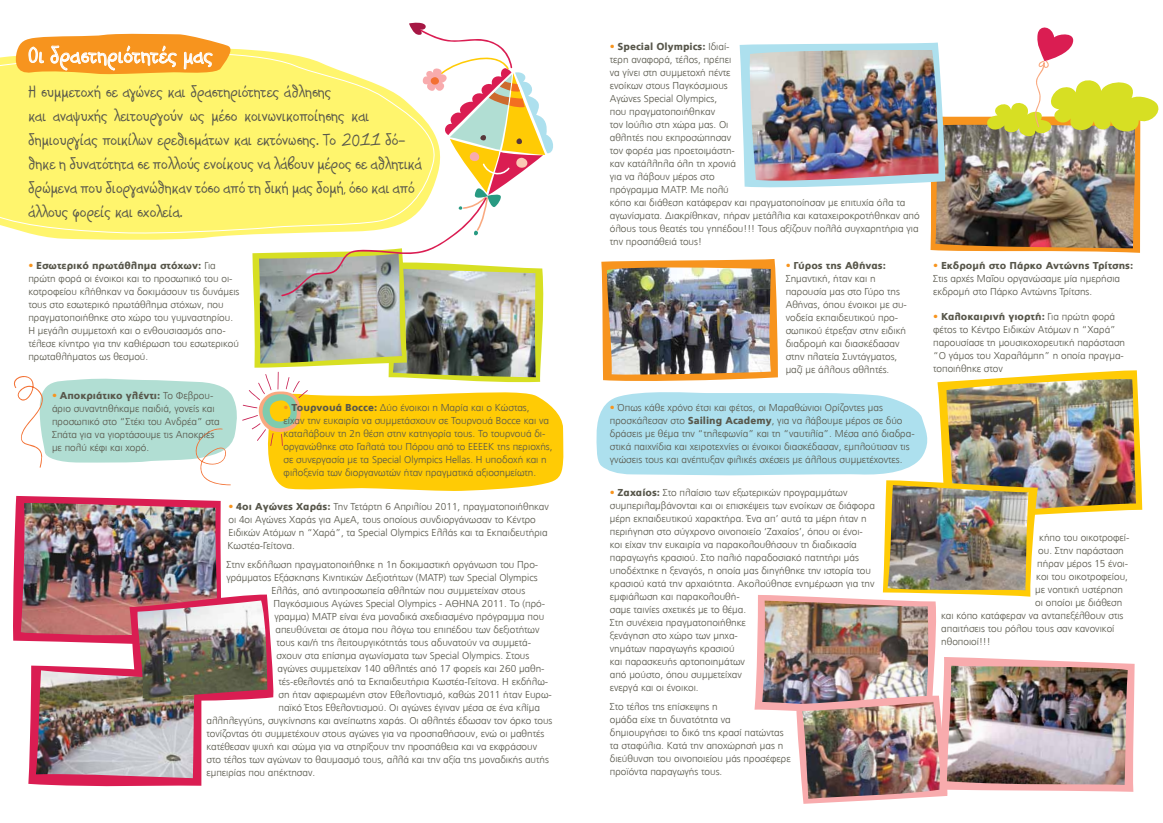
<style>
.page{position:relative;width:1163px;height:823px;background:#fff}
.page>*{position:absolute;margin:0;border:0;box-sizing:border-box;transform-origin:0 0}
.t1{font:25px "PF Kids Age Ten";color:#fff}
.t2{font:18px/24px "PF Kids Age Ten";letter-spacing:-.01em;color:#58574b}
.t3{font:300 10px/13px "PF Catalog";color:#58574b}
.s1{color:#f7941e}
.s2{font-weight:900}
</style>
<div class="page">
<svg style="left:28px;top:646px;width:246px;height:141px"></svg>
<img style="left:36px;top:670px;width:159px;height:107px">
<img style="left:137px;top:646px;width:130px;height:52px">
<div style="left:0;top:56px;width:11px;height:172px;background:#fff56d"></div>
<img style="left:11px;top:22px;width:553px;height:624px">
<img style="left:739px;top:27px;width:420px;height:226px">
<img style="left:596px;top:259px;width:545px;height:544px">
<img style="left:802px;top:701px;width:137px;height:97px">
<h1 class="t1" style="left:28px;top:43px;width:186px">Οι δραστηριότητές μας</h1>
<p class="t2" style="left:28px;top:82px;width:395px">Η συμμετοχή σε αγώνες και δραστηριότητες άθλησης<br>και αναψυχής λειτουργούν ως μέσο κοινωνικοποίησης και δημιουργίας ποικίλων ερεθισμάτων και εκτόνωσης. Το 2011 δό&shy;θηκε η δυνατότητα σε πολλούς ενοίκους να λάβουν μέρος σε αθλητικά δρώμενα που διοργανώθηκαν τόσο από τη δική μας δομή, όσο και από άλλους φορείς και σχολεία.</p>
<p class="t3" style="left:28px;top:259px;width:212px"><span class="s1">•</span> <span class="s2">Εσωτερικό πρωτάθλημα στόχων:</span> Για πρώτη φορά οι ένοικοι και το προσωπικό του οι&shy;κοτροφείου κλήθηκαν να δοκιμάσουν τις δυνάμεις τους στο εσωτερικό πρωτάθλημα στόχων, που πραγματοποιήθηκε στο χώρο του γυμναστηρίου.<br>Η μεγάλη συμμετοχή και ο ενθουσιασμός απο&shy;τέλεσε κίνητρο για την καθιέρωση του εσωτερικού πρωταθλήματος ως θεσμού.</p>
<p class="t3" style="left:52px;top:388px;width:169px"><span class="s1">•</span> <span class="s2">Αποκριάτικο γλέντι:</span> Το Φεβρου&shy;άριο συναντηθήκαμε παιδιά, γονείς και προσωπικό στο “Στέκι του Ανδρέα” στα Σπάτα για να γιορτάσουμε τις Αποκριές με πολύ κέφι και χορό.</p>
<p class="t3" style="left:283px;top:400px;width:270px"><span class="s1">•</span> <span class="s2">Τουρνουά Bocce:</span> Δύο ένοικοι η Μαρία και ο Κώστας, είχαν την ευκαιρία να συμμετάσχουν σε Τουρνουά Bocce και να καταλάβουν τη 2η θέση στην κατηγορία τους. Το τουρνουά δι&shy;οργανώθηκε στο Γαλατά του Πόρου από το ΕΕΕΕΚ της περιοχής, σε συνεργασία με τα Special Olympics Hellas. Η υποδοχή και η φιλοξενία των διοργανωτών ήταν πραγματικά αξιοσημείωτη.</p>
<p class="t3" style="left:227px;top:499px;width:323px"><span class="s1">•</span> <span class="s2">4οι Αγώνες Χαράς:</span> Την Τετάρτη 6 Απριλίου 2011, πραγματοποιήθηκαν οι 4οι Αγώνες Χαράς για ΑμεΑ, τους οποίους συνδιοργάνωσαν το Κέντρο Ειδικών Ατόμων η “Χαρά”, τα Special Olympics Ελλάς και τα Εκπαιδευτήρια Kωστέα-Γείτονα.</p>
<p class="t3" style="left:226px;top:557px;width:313px">Στην εκδήλωση πραγματοποιήθηκε η 1η δοκιμαστική οργάνωση του Προ-</p>
<p class="t3" style="left:226px;top:570px;width:313px">γράμματος Εξάσκησης Κινητικών Δεξιοτήτων (MATP) των Special Olympics</p>
<p class="t3" style="left:271px;top:583px;width:255px">Ελλάς, από αντιπροσωπεία αθλητών που συμμετείχαν στους</p>
<p class="t3" style="left:273px;top:596px;width:273px">Παγκόσμιους Αγώνες Special Olympics - ΑΘΗΝΑ 2011. Το (πρό-</p>
<p class="t3" style="left:274px;top:609px;width:271px">γραμμα) MATP είναι ένα μοναδικά σχεδιασμένο πρόγραμμα που</p>
<p class="t3" style="left:275px;top:622px;width:265px">απευθύνεται σε άτομα που λόγω του επιπέδου των δεξιοτήτων</p>
<p class="t3" style="left:276px;top:635px;width:256px">τους και/ή της λειτουργικότητάς τους αδυνατούν να συμμετά-</p>
<p class="t3" style="left:276px;top:648px;width:254px">σχουν στα επίσημα αγωνίσματα των Special Olympics. Στους</p>
<p class="t3" style="left:277px;top:661px;width:268px">αγώνες συμμετείχαν 140 αθλητές από 17 φορείς και 260 μαθη-</p>
<p class="t3" style="left:278px;top:674px;width:271px">τές-εθελοντές από τα Εκπαιδευτήρια Kωστέα-Γείτονα. Η εκδήλω-</p>
<p class="t3" style="left:278px;top:687px;width:275px">ση ήταν αφιερωμένη στον Εθελοντισμό, καθώς 2011 ήταν Ευρω-</p>
<p class="t3" style="left:278px;top:700px;width:263px">παϊκό Έτος Εθελοντισμού. Οι αγώνες έγιναν μέσα σε ένα κλίμα</p>
<p class="t3" style="left:206px;top:713px;width:347px">αλληλεγγύης, συγκίνησης και ανείπωτης χαράς. Οι αθλητές έδωσαν τον όρκο τους</p>
<p class="t3" style="left:206px;top:726px;width:339px">τονίζοντας ότι συμμετέχουν στους αγώνες για να προσπαθήσουν, ενώ οι μαθητές</p>
<p class="t3" style="left:206px;top:739px;width:332px">κατέθεσαν ψυχή και σώμα για να στηρίξουν την προσπάθεια και να εκφράσουν</p>
<p class="t3" style="left:206px;top:752px;width:344px">στο τέλος των αγώνων το θαυμασμό τους, αλλά και την αξία της μοναδικής αυτής</p>
<p class="t3" style="left:206px;top:765px;width:110px">εμπειρίας που απέκτησαν.</p>
<p class="t3" style="left:609px;top:40px;width:311px"><span class="s1">•</span> <span class="s2">Special Olympics:</span> Ιδιαί-<br>τερη αναφορά, τέλος, πρέπει<br>να γίνει στη συμμετοχή πέντε<br>ενοίκων στους Παγκόσμιους<br>Αγώνες Special Olympics,<br>που πραγματοποιήθηκαν<br>τον Ιούλιο στη χώρα μας. Οι<br>αθλητές που εκπροσώπησαν<br>τον φορέα μας προετοιμάστη-<br>καν κατάλληλα όλη τη χρονιά<br>για να λάβουν μέρος στο<br>πρόγραμμα ΜΑΤP. Με πολύ<br>κόπο και διάθεση κατάφεραν και πραγματοποίησαν με επιτυχία όλα τα αγωνίσματα. Διακρίθηκαν, πήραν μετάλλια και καταχειροκροτήθηκαν από όλους τους θεατές του γηπέδου!!! Τους αξίζουν πολλά συγχαρητήρια για την προσπάθειά τους!</p>
<p class="t3" style="left:785px;top:259px;width:123px"><span class="s1">•</span> <span class="s2">Γύρος της Αθήνας:<br></span>Σημαντική, ήταν και η παρουσία μας στο Γύρο της<br>Αθήνας, όπου ένοικοι με συ&shy;νοδεία εκπαιδευτικού προ&shy;σωπικού έτρεξαν στην ειδική διαδρομή και διασκέδασαν στην πλατεία Συντάγματος, μαζί με άλλους αθλητές.</p>
<p class="t3" style="left:609px;top:400px;width:306px"><span class="s1">•</span> Όπως κάθε χρόνο έτσι και φέτος, οι Μαραθώνιοι Ορίζοντες μας προσκάλεσαν στο <span class="s2">Sailing Academy</span>, για να λάβουμε μέρος σε δύο δράσεις με θέμα την “τηλεφωνία” και τη “ναυτιλία”. Μέσα από διαδρα&shy;στικά παιχνίδια και χειροτεχνίες οι ένοικοι διασκέδασαν, εμπλούτισαν τις γνώσεις τους και ανέπτυξαν φιλικές σχέσεις με άλλους συμμετέχοντες.</p>
<p class="t3" style="left:609px;top:485px;width:266px"><span class="s1">•</span> <span class="s2">Ζαχαίος:</span> Στο πλαίσιο των εξωτερικών προγραμμάτων συμπεριλαμβάνονται και οι επισκέψεις των ενοίκων σε διάφορα μέρη εκπαιδευτικού χαρακτήρα. Ένα απ’ αυτά τα μέρη ήταν η περιήγηση στο σύγχρονο οινοποιείο ‘Ζαχαίος’, όπου οι ένοι&shy;κοι είχαν την ευκαιρία να παρακολουθήσουν τη διαδικασία παραγωγής κρασιού. Στο παλιό παραδοσιακό πατητήρι μάς υποδέχτηκε η ξεναγός, η οποία μας διηγήθηκε την ιστορία του κρασιού κατά την αρχαιότητα. Ακολούθησε ενημέρωση για την εμφιάλωση και παρακολουθή-<br>σαμε ταινίες σχετικές με το θέμα.<br>Στη συνέχεια πραγματοποιήθηκε<br>ξενάγηση στο χώρο των μηχα-<br>νημάτων παραγωγής κρασιού<br>και παρασκευής αρτοποιημάτων<br>από μούστο, όπου συμμετείχαν<br>ενεργά και οι ένοικοι.</p>
<p class="t3" style="left:609px;top:699px;width:182px">Στο τέλος της επίσκεψης η<br>ομάδα είχε τη δυνατότητα να δημιουργήσει το δικό της κρασί πατώντας τα σταφύλια. Κατά την αποχώρησή μας η διεύθυνση του οινοποιείου μάς προσέφερε προϊόντα παραγωγής τους.</p>
<p class="t3" style="left:933px;top:259px;width:201px"><span class="s1">•</span> <span class="s2">Εκδρομή στο Πάρκο Αντώνης Τρίτσης:<br></span>Στις αρχές Μαΐου οργανώσαμε μία ημερήσια εκδρομή στο Πάρκο Αντώνης Τρίτσης.</p>
<p class="t3" style="left:933px;top:310px;width:193px"><span class="s1">•</span> <span class="s2">Καλοκαιρινή γιορτή:</span> Για πρώτη φορά φέτος το Κέντρο Ειδικών Ατόμων η “Χαρά” παρουσίασε τη μουσικοχορευτική παράσταση “Ο γάμος του Χαραλάμπη” η οποία πραγμα&shy;τοποιήθηκε στον</p>
<p class="t3" style="left:1039px;top:531px;width:92px">κήπο του οικοτροφεί-</p>
<p class="t3" style="left:1038px;top:544px;width:87px">ου. Στην παράσταση</p>
<p class="t3" style="left:1037px;top:557px;width:92px">πήραν μέρος 15 ένοι-</p>
<p class="t3" style="left:1036px;top:570px;width:93px">κοι του οικοτροφείου,</p>
<p class="t3" style="left:1035px;top:583px;width:89px">με νοητική υστέρηση</p>
<p class="t3" style="left:1035px;top:596px;width:89px">οι οποίοι με διάθεση</p>
<p class="t3" style="left:941px;top:609px;width:184px">και κόπο κατάφεραν να ανταπεξέλθουν στις</p>
<p class="t3" style="left:941px;top:622px;width:175px">απαιτήσεις του ρόλου τους σαν κανονικοί</p>
<p class="t3" style="left:941px;top:635px;width:51px">ηθοποιοί!!!</p>
</div>
